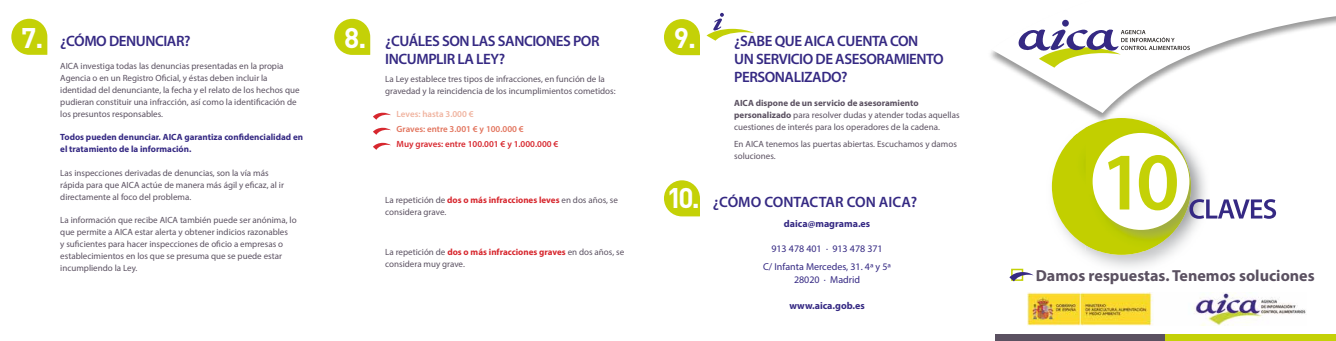
<style>
.page{position:relative;width:1336px;height:341px;background:#fff}
.page>*{position:absolute;margin:0;border:0;box-sizing:border-box;transform-origin:0 0}
.t1{font:700 28px "DIN Pro";color:#fff}
.t2{font:700 16px "Myriad Pro";color:#5b5161}
.t3{font:600 15px/18px "Myriad Pro";letter-spacing:-.03em;color:#352983}
.t4{font:600 15px "Myriad Pro";color:#352983}
.t5{font:10px/18.7px "Myriad Pro";color:#352983;text-align:center}
.t6{font:700 10px "Myriad Pro";color:#352983}
.t7{font:9px/12px "Myriad Pro";color:#5b5161}
.t8{font:700 9px/12px "Myriad Pro";color:#352983}
.t9{font:600 9px "Myriad Pro";color:#d7272e}
.t10{font:600 9px "Myriad Pro";color:#e2735c}
.t11{font:600 9px "Myriad Pro";color:#f0b39f}
.s1{font-family:"DIN Pro";font-weight:700;font-size:28px;color:#fff}
.s2{font-weight:700}
.s3{font-weight:700;color:#d7272e}
</style>
<div class="page">
<svg style="left:706px;top:13px;width:48px;height:28px"></svg>
<svg style="left:334px;top:19px;width:36px;height:36px"></svg>
<svg style="left:664px;top:19px;width:36px;height:36px"></svg>
<svg style="left:664px;top:180px;width:36px;height:36px"></svg>
<svg style="left:373px;top:112px;width:18px;height:7px"></svg>
<svg style="left:373px;top:127px;width:18px;height:7px"></svg>
<svg style="left:373px;top:142px;width:18px;height:8px"></svg>
<svg style="left:11px;top:19px;width:36px;height:36px"></svg>
<img style="left:1054px;top:123px;width:122px;height:145px">
<div style="left:1051px;top:118px;width:139px;height:136px;background:#c2cf00;border-radius:50%"></div>
<img style="left:1190px;top:148px;width:19px;height:87px">
<img style="left:1085px;top:126px;width:105px;height:124px">
<div style="left:1092px;top:133px;width:97px;height:96px;background:#fff;border-radius:50%"></div>
<svg style="left:1189px;top:199px;width:86px;height:19px"></svg>
<svg style="left:1108px;top:155px;width:68px;height:55px"></svg>
<div style="left:986px;top:0;width:349px;height:123px;background:#000;opacity:.4"></div>
<svg style="left:991px;top:0;width:344px;height:113px"></svg>
<svg style="left:1061px;top:20px;width:7px;height:7px"></svg>
<svg style="left:1017px;top:28px;width:172px;height:40px"></svg>
<div style="left:995px;top:334px;width:340px;height:6px;background:#5b5161"></div>
<div style="left:1165px;top:334px;width:170px;height:6px;background:#c4d107"></div>
<div style="left:1010px;top:268px;width:13px;height:12px;border:2px solid #c4d107"></div>
<svg style="left:1009px;top:271px;width:24px;height:10px"></svg>
<img style="left:1027px;top:292px;width:278px;height:33px">
<h3 class="t3" style="left:21px;top:31px;width:171px"><span class="s1">7.</span> ¿CÓMO DENUNCIAR?</h3>
<p class="t7" style="left:60px;top:59px;width:241px">AICA investiga todas las denuncias presentadas en la propia Agencia o en un Registro Oficial, y éstas deben incluir la identidad del denunciante, la fecha y el relato de los hechos que pudieran constituir una infracción, así como la identificación de los presuntos responsables.</p>
<p class="t8" style="left:60px;top:131px;width:244px">Todos pueden denunciar. AICA garantiza confidencialidad en el tratamiento de la información.</p>
<p class="t7" style="left:60px;top:166px;width:225px">Las inspecciones derivadas de denuncias, son la vía más rápida para que AICA actúe de manera más ágil y eficaz, al ir directamente al foco del problema.</p>
<p class="t7" style="left:60px;top:213px;width:238px">La información que recibe AICA también puede ser anónima, lo que permite a AICA estar alerta y obtener indicios razonables<br>y suficientes para hacer inspecciones de oficio a empresas o establecimientos en los que se presuma que se puede estar incumpliendo la Ley.</p>
<h1 class="t1" style="left:344px;top:19px;width:24px">8.</h1>
<h1 class="t1" style="left:673px;top:19px;width:24px">9.</h1>
<p class="t7" style="left:385px;top:72px;width:232px">La Ley establece tres tipos de infracciones, en función de la gravedad y la reincidencia de los incumplimientos cometidos:</p>
<p class="t11" style="left:396px;top:108px;width:78px">Leves: hasta 3.000 €</p>
<p class="t10" style="left:396px;top:123px;width:129px">Graves: entre 3.001 € y 100.000 €</p>
<p class="t9" style="left:396px;top:138px;width:163px">Muy graves: entre 100.001 € y 1.000.000 €</p>
<h3 class="t3" style="left:385px;top:31px;width:216px">¿CUÁLES SON LAS SANCIONES POR<br>INCUMPLIR LA LEY?</h3>
<h3 class="t3" style="left:734px;top:31px;width:211px">¿SABE QUE AICA CUENTA CON<br>UN SERVICIO DE ASESORAMIENTO<br>PERSONALIZADO?</h3>
<p class="t7" style="left:734px;top:96px;width:227px"><span class="s2">AICA dispone de un servicio de asesoramiento personalizado</span> para resolver dudas y atender todas aquellas cuestiones de interés para los operadores de la cadena.</p>
<p class="t7" style="left:734px;top:138px;width:224px">En AICA tenemos las puertas abiertas. Escuchamos y damos soluciones.</p>
<h3 class="t4" style="left:712px;top:192px;width:206px">¿CÓMO CONTACTAR CON AICA?</h3>
<h1 class="t1" style="left:666px;top:179px;width:35px">10.</h1>
<p class="t7" style="left:385px;top:193px;width:234px">La repetición de <span class="s3">dos o más infracciones leves</span> en dos años, se considera grave.</p>
<p class="t7" style="left:385px;top:245px;width:240px">La repetición de <span class="s3">dos o más infracciones graves</span> en dos años, se considera muy grave.</p>
<p class="t6" style="left:783px;top:217px;width:88px">daica@magrama.es</p>
<p class="t5" style="left:763px;top:238px;width:129px">913 478 401 · 913 478 371<br>C/ Infanta Mercedes, 31. 4ª y 5ª</p>
<p class="t5" style="left:794px;top:270px;width:68px">28020 · Madrid</p>
<p class="t6" style="left:789px;top:299px;width:77px">www.aica.gob.es</p>
<h2 class="t2" style="left:1035px;top:264px;width:280px">Damos respuestas. Tenemos soluciones</h2>
</div>
